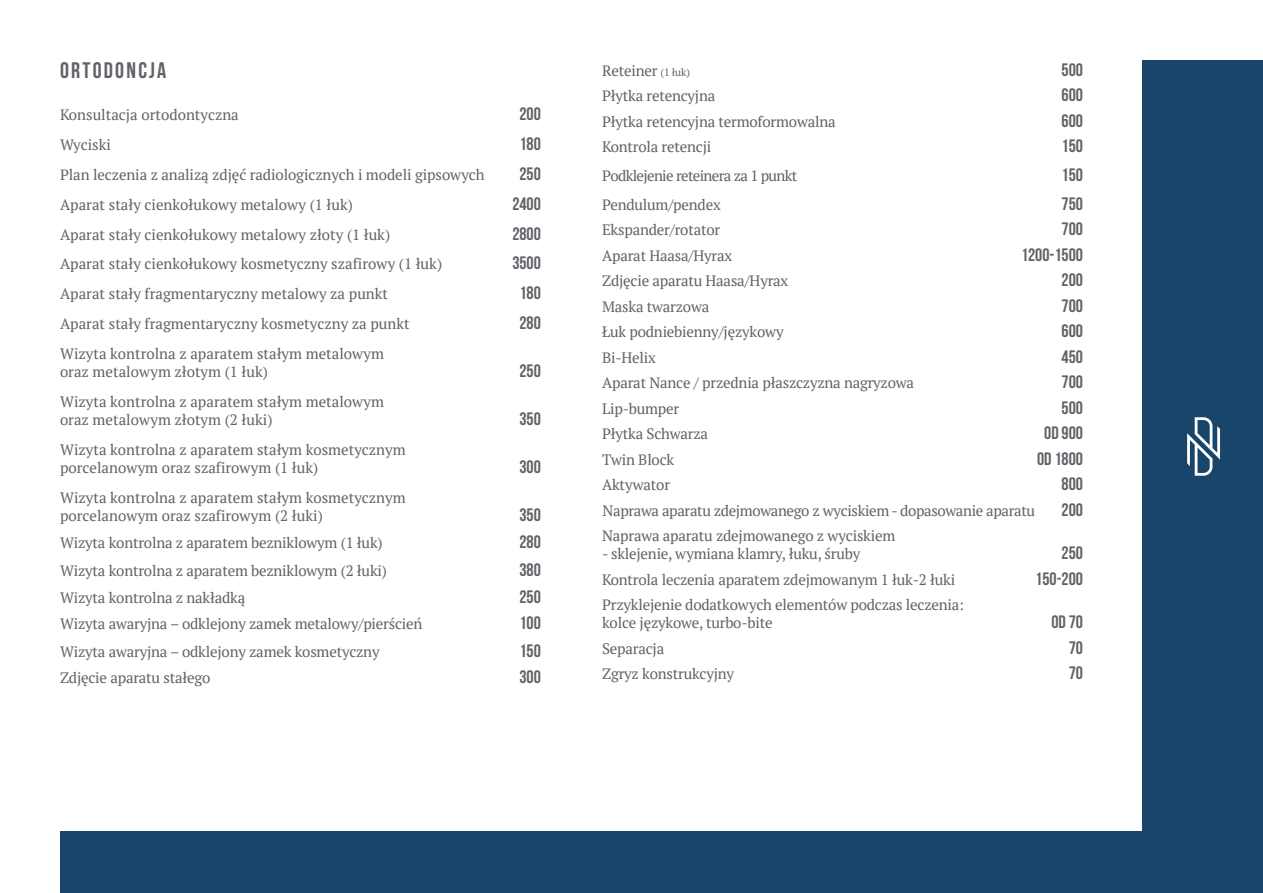
<style>
.page{position:relative;width:1263px;height:893px;background:#fff}
.page>*{position:absolute;margin:0;border:0;box-sizing:border-box;transform-origin:0 0}
.t1{font:22.5px "Bebas Neue";letter-spacing:.1em;color:#5f6368}
.t2{font:18px "Bebas Neue";color:#5f6368}
.t3{font:15px/18px "PT Serif";letter-spacing:-.015em;color:#5f6368}
.t4{font:15px "PT Serif";letter-spacing:-.045em;color:#5f6368}
.s1{font-size:10.5px}
</style>
<div class="page">
<div style="left:1143px;top:60px;width:120px;height:833px;background:#19456b"></div>
<div style="left:60px;top:832px;width:1203px;height:61px;background:#19456b"></div>
<svg style="left:1187px;top:417px;width:33px;height:59px"></svg>
<h1 class="t1" style="left:60px;top:58px;width:108px">ORTODONCJA</h1>
<p class="t3" style="left:60px;top:106px;width:180px">Konsultacja ortodontyczna</p>
<p class="t2" style="left:519px;top:104px;width:23px">200</p>
<p class="t3" style="left:60px;top:136px;width:53px">Wyciski</p>
<p class="t2" style="left:519px;top:134px;width:23px">180</p>
<p class="t3" style="left:60px;top:166px;width:426px">Plan leczenia z analizą zdjęć radiologicznych i modeli gipsowych</p>
<p class="t2" style="left:519px;top:164px;width:23px">250</p>
<p class="t3" style="left:60px;top:196px;width:294px">Aparat stały cienkołukowy metalowy (1 łuk)</p>
<p class="t2" style="left:512px;top:194px;width:30px">2400</p>
<p class="t3" style="left:60px;top:226px;width:332px">Aparat stały cienkołukowy metalowy złoty (1 łuk)</p>
<p class="t2" style="left:512px;top:224px;width:30px">2800</p>
<p class="t3" style="left:60px;top:254px;width:384px">Aparat stały cienkołukowy kosmetyczny szafirowy (1 łuk)</p>
<p class="t2" style="left:512px;top:253px;width:30px">3500</p>
<p class="t3" style="left:60px;top:284px;width:330px">Aparat stały fragmentaryczny metalowy za punkt</p>
<p class="t2" style="left:519px;top:283px;width:23px">180</p>
<p class="t3" style="left:60px;top:314px;width:351px">Aparat stały fragmentaryczny kosmetyczny za punkt</p>
<p class="t2" style="left:519px;top:313px;width:23px">280</p>
<p class="t3" style="left:60px;top:344px;width:326px">Wizyta kontrolna z aparatem stałym metalowym oraz metalowym złotym (1 łuk)</p>
<p class="t2" style="left:519px;top:361px;width:23px">250</p>
<p class="t3" style="left:60px;top:392px;width:326px">Wizyta kontrolna z aparatem stałym metalowym oraz metalowym złotym (2 łuki)</p>
<p class="t3" style="left:60px;top:440px;width:347px">Wizyta kontrolna z aparatem stałym kosmetycznym porcelanowym oraz szafirowym (1 łuk)</p>
<p class="t3" style="left:60px;top:488px;width:347px">Wizyta kontrolna z aparatem stałym kosmetycznym porcelanowym oraz szafirowym (2 łuki)</p>
<p class="t2" style="left:519px;top:409px;width:23px">350</p>
<p class="t2" style="left:519px;top:457px;width:23px">300</p>
<p class="t2" style="left:519px;top:505px;width:23px">350</p>
<p class="t3" style="left:60px;top:533px;width:324px">Wizyta kontrolna z aparatem bezniklowym (1 łuk)</p>
<p class="t2" style="left:519px;top:532px;width:23px">280</p>
<p class="t3" style="left:60px;top:562px;width:328px">Wizyta kontrolna z aparatem bezniklowym (2 łuki)</p>
<p class="t2" style="left:519px;top:560px;width:23px">380</p>
<p class="t3" style="left:60px;top:589px;width:187px">Wizyta kontrolna z nakładką</p>
<p class="t2" style="left:519px;top:587px;width:23px">250</p>
<p class="t3" style="left:60px;top:614px;width:364px">Wizyta awaryjna – odklejony zamek metalowy/pierścień</p>
<p class="t2" style="left:519px;top:613px;width:23px">100</p>
<p class="t3" style="left:60px;top:643px;width:321px">Wizyta awaryjna – odklejony zamek kosmetyczny</p>
<p class="t2" style="left:519px;top:641px;width:23px">150</p>
<p class="t3" style="left:60px;top:668px;width:152px">Zdjęcie aparatu stałego</p>
<p class="t2" style="left:519px;top:667px;width:23px">300</p>
<p class="t3" style="left:602px;top:61px;width:89px">Reteiner <span class="s1">(1 łuk)</span></p>
<p class="t2" style="left:1061px;top:60px;width:23px">500</p>
<p class="t3" style="left:602px;top:87px;width:115px">Płytka retencyjna</p>
<p class="t2" style="left:1061px;top:85px;width:23px">600</p>
<p class="t3" style="left:602px;top:112px;width:235px">Płytka retencyjna termoformowalna</p>
<p class="t2" style="left:1061px;top:111px;width:23px">600</p>
<p class="t3" style="left:602px;top:138px;width:111px">Kontrola retencji</p>
<p class="t2" style="left:1061px;top:136px;width:23px">150</p>
<p class="t4" style="left:602px;top:166px;width:197px">Podklejenie reteinera za 1 punkt</p>
<p class="t2" style="left:1061px;top:165px;width:23px">150</p>
<p class="t3" style="left:602px;top:221px;width:120px">Ekspander/rotator</p>
<p class="t2" style="left:1061px;top:219px;width:23px">700</p>
<p class="t3" style="left:602px;top:246px;width:132px">Aparat Haasa/Hyrax</p>
<p class="t2" style="left:1021px;top:245px;width:63px">1200-1500</p>
<p class="t3" style="left:602px;top:272px;width:188px">Zdjęcie aparatu Haasa/Hyrax</p>
<p class="t2" style="left:1061px;top:270px;width:23px">200</p>
<p class="t3" style="left:602px;top:297px;width:109px">Maska twarzowa</p>
<p class="t2" style="left:1061px;top:296px;width:23px">700</p>
<p class="t3" style="left:602px;top:323px;width:183px">Łuk podniebienny/językowy</p>
<p class="t2" style="left:1061px;top:321px;width:23px">600</p>
<p class="t3" style="left:602px;top:348px;width:55px">Bi-Helix</p>
<p class="t2" style="left:1061px;top:347px;width:23px">450</p>
<p class="t3" style="left:602px;top:374px;width:314px">Aparat Nance / przednia płaszczyzna nagryzowa</p>
<p class="t2" style="left:1061px;top:372px;width:23px">700</p>
<p class="t3" style="left:602px;top:399px;width:79px">Lip-bumper</p>
<p class="t2" style="left:1061px;top:398px;width:23px">500</p>
<p class="t3" style="left:602px;top:425px;width:107px">Płytka Schwarza</p>
<p class="t2" style="left:1044px;top:423px;width:40px">OD 900</p>
<p class="t3" style="left:602px;top:450px;width:74px">Twin Block</p>
<p class="t2" style="left:1037px;top:449px;width:47px">OD 1800</p>
<p class="t3" style="left:602px;top:476px;width:69px">Aktywator</p>
<p class="t2" style="left:1061px;top:474px;width:23px">800</p>
<p class="t3" style="left:603px;top:501px;width:434px">Naprawa aparatu zdejmowanego z wyciskiem - dopasowanie aparatu</p>
<p class="t2" style="left:1061px;top:500px;width:23px">200</p>
<p class="t3" style="left:602px;top:527px;width:295px">Naprawa aparatu zdejmowanego z wyciskiem</p>
<p class="t3" style="left:602px;top:545px;width:260px">- sklejenie, wymiana klamry, łuku, śruby</p>
<p class="t2" style="left:1061px;top:543px;width:23px">250</p>
<p class="t3" style="left:602px;top:570px;width:355px">Kontrola leczenia aparatem zdejmowanym 1 łuk-2 łuki</p>
<p class="t2" style="left:1035px;top:569px;width:49px">150-200</p>
<p class="t3" style="left:602px;top:596px;width:363px">Przyklejenie dodatkowych elementów podczas leczenia: kolce językowe, turbo-bite</p>
<p class="t3" style="left:602px;top:195px;width:120px">Pendulum/pendex</p>
<p class="t2" style="left:1061px;top:194px;width:23px">750</p>
<p class="t2" style="left:1051px;top:612px;width:33px">OD 70</p>
<p class="t3" style="left:602px;top:639px;width:64px">Separacja</p>
<p class="t2" style="left:1069px;top:638px;width:16px">70</p>
<p class="t3" style="left:602px;top:665px;width:134px">Zgryz konstrukcyjny</p>
<p class="t2" style="left:1069px;top:663px;width:16px">70</p>
</div>
